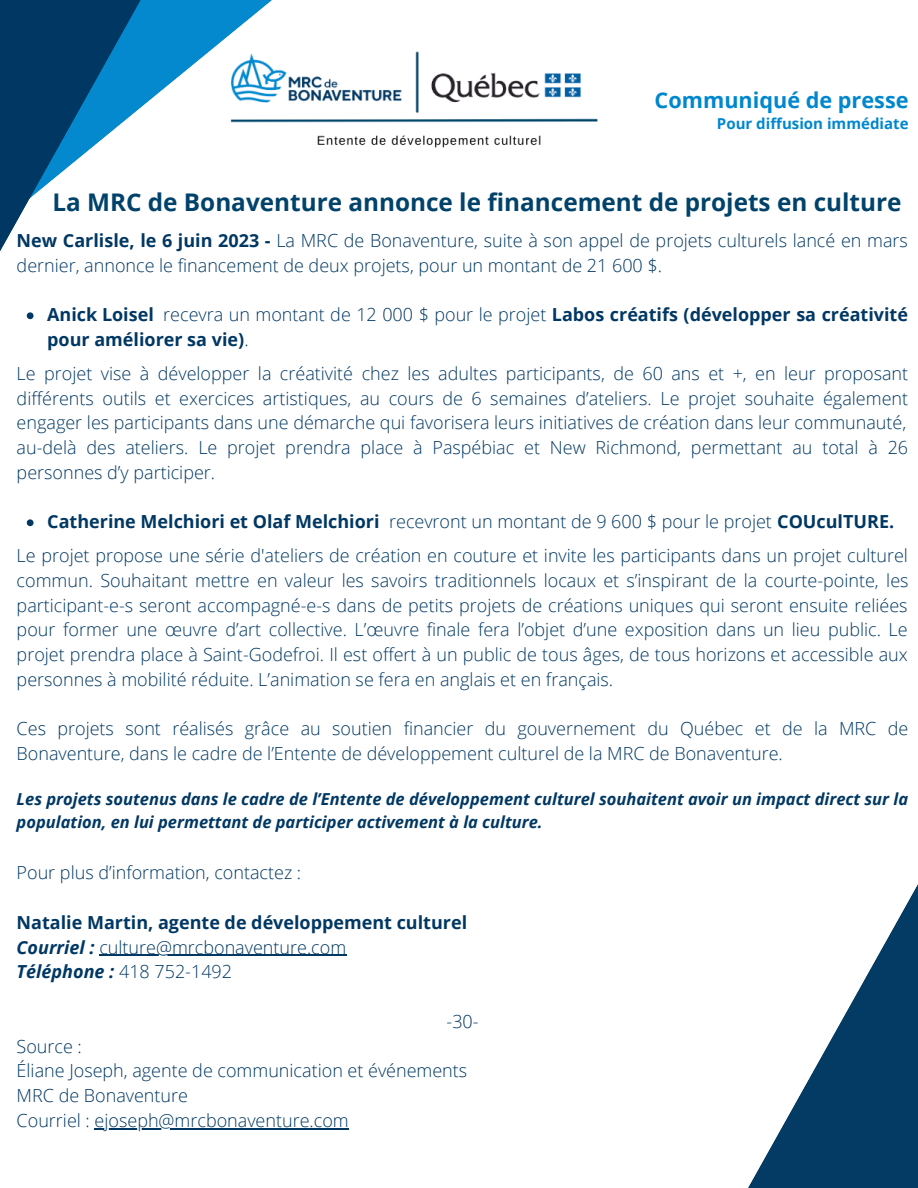
<style>
.page{position:relative;width:918px;height:1188px;background:#fff}
.page>*{position:absolute;margin:0;border:0;box-sizing:border-box;transform-origin:0 0}
.t1{font:700 24.3px "Open Sans";color:#01426a}
.t2{font:700 21.6px "Open Sans";color:#0087ce}
.t3{font:300 18px/24.8px "Open Sans";color:#003863}
.t4{font:700 18px/24.8px "Open Sans";color:#003863}
.t5{font:italic 700 16.5px/22.5px "Open Sans";color:#003863}
.t6{font:700 15px "Open Sans";color:#0087ce}
.s1{font-weight:700}
.s2{font-weight:300}
.s3{font-weight:700;font-style:italic}
</style>
<div class="page">
<svg style="left:230px;top:0;width:42px;height:35px"></svg>
<svg style="left:0;top:0;width:230px;height:320px"></svg>
<svg style="left:748px;top:884px;width:170px;height:304px"></svg>
<svg style="left:27px;top:312px;width:7px;height:7px"></svg>
<svg style="left:27px;top:519px;width:7px;height:7px"></svg>
<hr style="left:99px;top:955px;width:248px;height:1px;background:#003863">
<hr style="left:95px;top:1128px;width:254px;height:1px;background:#003863">
<img style="left:225px;top:43px;width:373px;height:115px">
<p class="t2" style="left:655px;top:85px;width:256px">Communiqué de presse</p>
<p class="t6" style="left:717px;top:113px;width:193px">Pour diffusion immédiate</p>
<p class="t1" style="left:52px;top:185px;width:851px">La MRC de Bonaventure annonce le financement de projets en culture</p>
<p class="t3" style="left:17px;top:228px;width:893px"><span class="s1">New Carlisle, le 6 juin 2023 -</span> La MRC de Bonaventure, suite à son appel de projets culturels lancé en mars dernier, annonce le financement de deux projets, pour un montant de 21 600 $.</p>
<p class="t4" style="left:47px;top:302px;width:862px">Anick Loisel <span class="s2">recevra un montant de 12 000 $ pour le projet</span> Labos créatifs (développer sa créativité pour améliorer sa vie)<span class="s2">.</span></p>
<p class="t3" style="left:17px;top:361px;width:893px;text-align:justify">Le projet vise à développer la créativité chez les adultes participants, de 60 ans et +, en leur proposant différents outils et exercices artistiques, au cours de 6 semaines d’ateliers. Le projet souhaite également engager les participants dans une démarche qui favorisera leurs initiatives de création dans leur communauté, au-delà des ateliers. Le projet prendra place à Paspébiac et New Richmond, permettant au total à 26 personnes d’y participer.</p>
<p class="t4" style="left:47px;top:509px;width:849px">Catherine Melchiori et Olaf Melchiori <span class="s2">recevront un montant de 9 600 $ pour le projet</span> COUculTURE.</p>
<p class="t3" style="left:17px;top:543px;width:893px;text-align:justify">Le projet propose une série d'ateliers de création en couture et invite les participants dans un projet culturel commun. Souhaitant mettre en valeur les savoirs traditionnels locaux et s’inspirant de la courte-pointe, les participant-e-s seront accompagné-e-s dans de petits projets de créations uniques qui seront ensuite reliées pour former une œuvre d’art collective. L’œuvre finale fera l’objet d’une exposition dans un lieu public. Le projet prendra place à Saint-Godefroi. Il est offert à un public de tous âges, de tous horizons et accessible aux personnes à mobilité réduite. L’animation se fera en anglais et en français.</p>
<p class="t3" style="left:17px;top:716px;width:893px">Ces projets sont réalisés grâce au soutien financier du gouvernement du Québec et de la MRC de<br>Bonaventure, dans le cadre de l’Entente de développement culturel de la MRC de Bonaventure.</p>
<p class="t5" style="left:17px;top:787px;width:893px">Les projets soutenus dans le cadre de l’Entente de développement culturel souhaitent avoir un impact direct sur la population, en lui permettant de participer activement à la culture.</p>
<p class="t3" style="left:17px;top:860px;width:286px">Pour plus d’information, contactez :</p>
<p class="t4" style="left:17px;top:910px;width:452px">Natalie Martin, agente de développement culturel</p>
<p class="t3" style="left:17px;top:934px;width:331px"><span class="s3">Courriel :</span> culture@mrcbonaventure.com</p>
<p class="t3" style="left:17px;top:959px;width:217px"><span class="s3">Téléphone :</span> 418 752-1492</p>
<p class="t3" style="left:447px;top:1009px;width:34px">-30-</p>
<p class="t3" style="left:17px;top:1033px;width:67px">Source :</p>
<p class="t3" style="left:17px;top:1058px;width:452px">Éliane Joseph, agente de communication et événements</p>
<p class="t3" style="left:17px;top:1083px;width:173px">MRC de Bonaventure</p>
<p class="t3" style="left:17px;top:1108px;width:334px">Courriel : ejoseph@mrcbonaventure.com</p>
</div>
